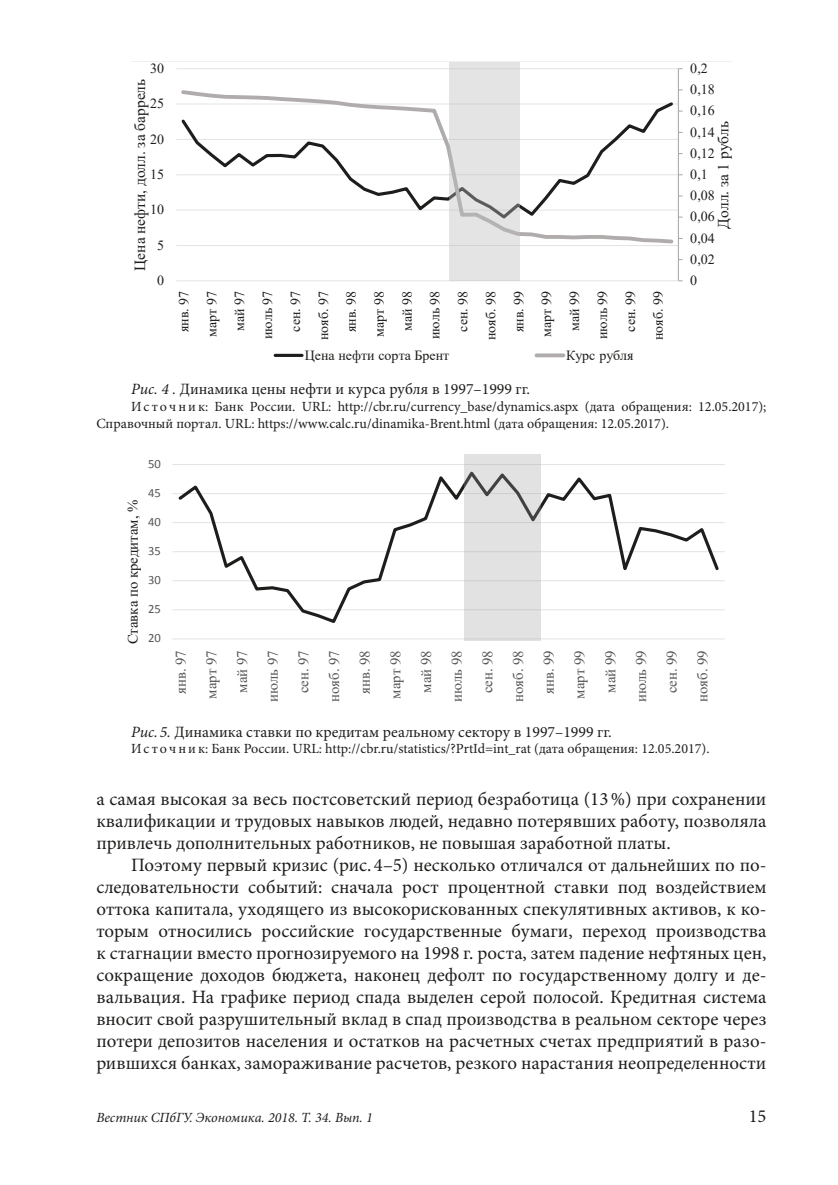
<style>
.page{position:relative;width:838px;height:1185px;background:#fff}
.page>*{position:absolute;margin:0;border:0;box-sizing:border-box;transform-origin:0 0}
._00-Текст{font:18.9px/22.1px "Minion Pro";color:#1d1d1b;text-align:justify}
.t1{font:18.38px "Minion Pro";color:#1d1d1b}
.Подпись_к_рисунку{font:15.75px "Minion Pro";color:#1d1d1b}
.t2{font:15.4px "Times New Roman";color:#1d1d1b}
.t3{font:14.7px/30.6px "Times New Roman";color:#575756;text-align:right}
.t4{font:14.7px "Times New Roman";color:#1d1d1b}
.Источник{font:14px/16.8px "Minion Pro";color:#1d1d1b}
.t5{font:14px/27.8px "Times New Roman";color:#1d1d1b;text-align:right}
.t6{font:italic 14px "Minion Pro";color:#1d1d1b}
.t7{font:12.6px "Calibri";color:#575756}
.s1{font-style:italic}
</style>
<div class="page">
<svg style="left:176px;top:68px;width:507px;height:290px"></svg>
<div style="left:449px;top:62px;width:71px;height:218px;background:#bcbcbc;opacity:.4"></div>
<svg style="left:172px;top:454px;width:553px;height:187px"></svg>
<div style="left:464px;top:454px;width:76px;height:186px;background:#9d9c9c;opacity:.29"></div>
<p class="t5" style="left:150px;top:54px;width:16px">30</p>
<p class="t2" style="left:129px;top:271px;width:193px;rotate:-90deg">Цена нефти, долл. за баррель</p>
<p class="t5" style="left:150px;top:89px;width:16px">25</p>
<p class="t5" style="left:150px;top:125px;width:16px">20</p>
<p class="t5" style="left:150px;top:160px;width:16px">15</p>
<p class="t5" style="left:150px;top:195px;width:16px">10</p>
<p class="t5" style="left:157px;top:231px;width:8px">5</p>
<p class="t5" style="left:157px;top:266px;width:8px">0</p>
<p class="t5" style="left:169px;top:340px;width:51px;rotate:-90deg">янв. 97 март 97 май 97 июль 97 сен. 97 нояб. 97 янв. 98 март 98 май 98 июль 98 сен. 98 нояб. 98 янв. 99 март 99 май 99 июль 99 сен. 99 нояб. 99</p>
<p class="t5" style="left:690px;top:54px;width:19px">0,2</p>
<p class="t5" style="left:690px;top:75px;width:26px">0,18</p>
<p class="t5" style="left:690px;top:96px;width:26px">0,16</p>
<p class="t2" style="left:712px;top:228px;width:109px;rotate:-90deg">Долл. за 1 рубль</p>
<p class="t5" style="left:690px;top:118px;width:26px">0,14</p>
<p class="t5" style="left:690px;top:139px;width:26px">0,12</p>
<p class="t5" style="left:690px;top:160px;width:19px">0,1</p>
<p class="t5" style="left:690px;top:181px;width:26px">0,08</p>
<p class="t5" style="left:690px;top:202px;width:26px">0,06</p>
<p class="t5" style="left:690px;top:224px;width:26px">0,04</p>
<p class="t5" style="left:690px;top:245px;width:26px">0,02</p>
<p class="t5" style="left:690px;top:266px;width:8px">0</p>
<p class="t5" style="left:305px;top:341px;width:146px">Цена нефти сорта Брент</p>
<p class="t5" style="left:566px;top:341px;width:69px">Курс рубля</p>
<p class="Подпись_к_рисунку" style="left:131px;top:378px;width:400px"><span class="s1">Рис. 4 .</span> Динамика цены нефти и курса рубля в 1997–1999 гг.</p>
<p class="Источник" style="left:96px;top:398px;width:671px;text-indent:35px">И с т о ч н и к: Банк России. URL: http://cbr.ru/currency_base/dynamics.aspx (дата обращения: 12.05.2017);<br>Справочный портал. URL: https://www.calc.ru/dinamika-Brent.html (дата обращения: 12.05.2017).</p>
<p class="t7" style="left:148px;top:456px;width:14px">50</p>
<p class="t7" style="left:148px;top:485px;width:14px">45</p>
<p class="t4" style="left:122px;top:644px;width:146px;rotate:-90deg">Ставка по кредитам, %</p>
<p class="t7" style="left:148px;top:514px;width:14px">40</p>
<p class="t7" style="left:148px;top:543px;width:14px">35</p>
<p class="t7" style="left:148px;top:572px;width:14px">30</p>
<p class="t7" style="left:148px;top:601px;width:14px">25</p>
<p class="t7" style="left:148px;top:630px;width:14px">20</p>
<p class="t3" style="left:165px;top:702px;width:53px;rotate:-90deg">янв. 97 март 97 май 97 июль 97 сен. 97 нояб. 97 янв. 98 март 98 май 98 июль 98 сен. 98 нояб. 98 янв. 99 март 99 май 99 июль 99 сен. 99 нояб. 99</p>
<p class="Подпись_к_рисунку" style="left:131px;top:721px;width:482px"><span class="s1">Рис. 5.</span> Динамика ставки по кредитам реальному сектору в 1997–1999 гг.</p>
<p class="Источник" style="left:131px;top:740px;width:580px">И с т о ч н и к: Банк России. URL: http://cbr.ru/statistics/?PrtId=int_rat (дата обращения: 12.05.2017).</p>
<p class="_00-Текст" style="left:96px;top:788px;width:671px">а самая высокая за весь постсоветский период безработица (13%) при сохранении квалификации и трудовых навыков людей, недавно потерявших работу, позволяла привлечь дополнительных работников, не повышая заработной платы.</p>
<p class="_00-Текст" style="left:96px;top:854px;width:671px;text-indent:35px">Поэтому первый кризис (рис. 4–5) несколько отличался от дальнейших по по&shy;следовательности событий: сначала рост процентной ставки под воздействием оттока капитала, уходящего из высокорискованных спекулятивных активов, к ко&shy;торым относились российские государственные бумаги, переход производства к стагнации вместо прогнозируемого на 1998 г. роста, затем падение нефтяных цен, сокращение доходов бюджета, наконец дефолт по государственному долгу и де&shy;вальвация. На графике период спада выделен серой полосой. Кредитная система вносит свой разрушительный вклад в спад производства в реальном секторе через потери депозитов населения и остатков на расчетных счетах предприятий в разо&shy;рившихся банках, замораживание расчетов, резкого нарастания неопределенности</p>
<p class="t6" style="left:96px;top:1108px;width:278px">Вестник СПбГУ. Экономика. 2018. Т. 34. Вып. 1</p>
<p class="t1" style="left:748px;top:1103px;width:19px">15</p>
</div>
